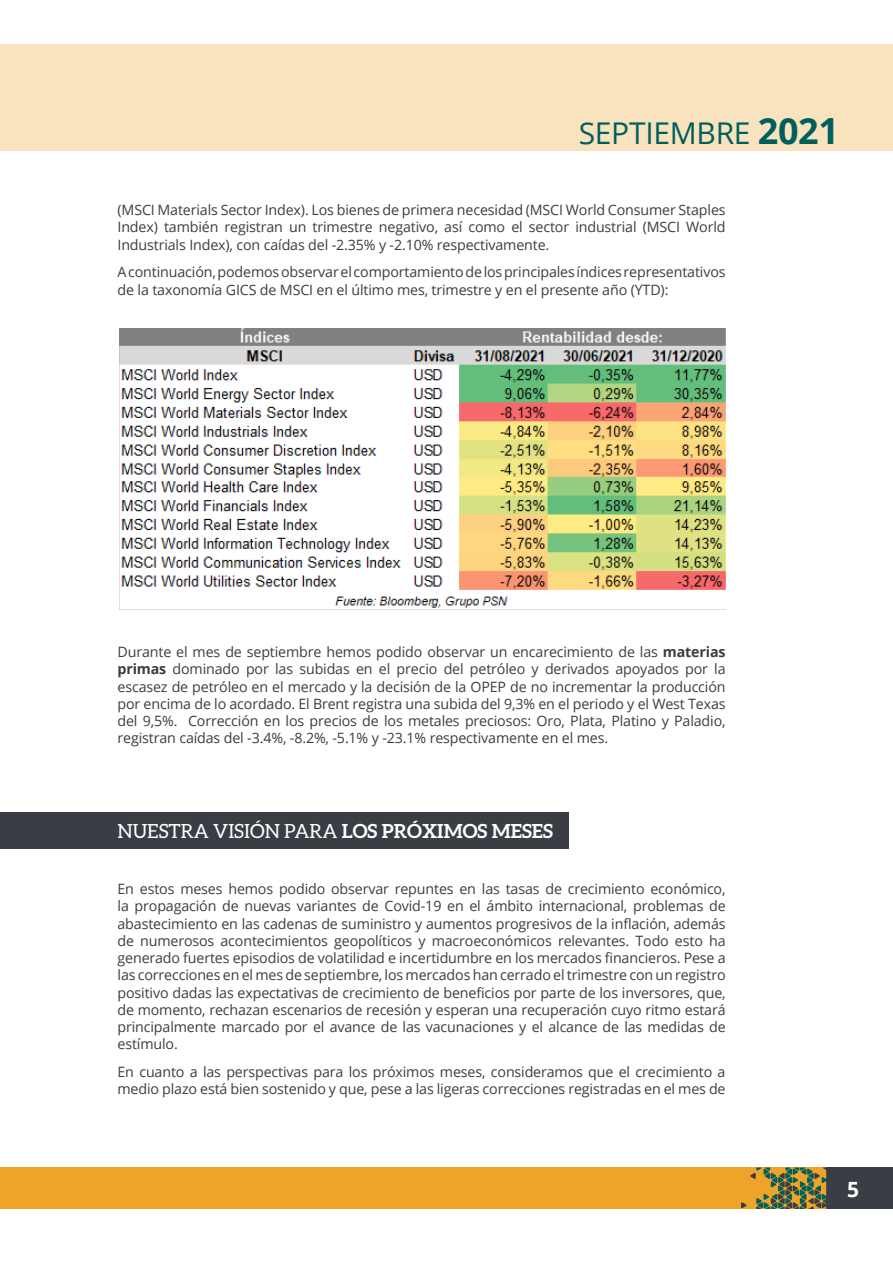
<style>
.page{position:relative;width:893px;height:1263px;background:#fff}
.page>*{position:absolute;margin:0;border:0;box-sizing:border-box;transform-origin:0 0}
.t1{font:30px "Open Sans";letter-spacing:-.01em;color:#005e5d}
.t2{font:700 21px "Open Sans";color:#fff}
.t3{font:19.5px "Aleo";color:#fff}
.t4{font:14.25px/17.2px "Open Sans";letter-spacing:-.01em;color:#3a3d43;text-align:justify}
.s1{font-weight:700;font-size:36px}
.s2{font-weight:700}
</style>
<div class="page">
<div style="left:0;top:813px;width:568px;height:36px;background:#3a3d43"></div>
<div style="left:0;top:1167px;width:893px;height:42px;background:#eea329"></div>
<div style="left:0;top:45px;width:893px;height:106px;background:#f9e3bf"></div>
<div style="left:826px;top:1167px;width:67px;height:42px;background:#3a3d43"></div>
<svg style="left:741px;top:1167px;width:85px;height:42px"></svg>
<img style="left:119px;top:328px;width:607px;height:281px">
<p class="t1" style="left:579px;top:113px;width:262px">SEPTIEMBRE <span class="s1">2021</span></p>
<p class="t4" style="left:118px;top:201px;width:610px">(MSCI Materials Sector Index). Los bienes de primera necesidad (MSCI World Consumer Staples Index) también registran un trimestre negativo, así como el sector industrial (MSCI World Industrials Index), con caídas del -2.35% y -2.10% respectivamente.</p>
<p class="t4" style="left:118px;top:263px;width:610px">A continuación, podemos observar el comportamiento de los principales índices representativos de la taxonomía GICS de MSCI en el último mes, trimestre y en el presente año (YTD):</p>
<p class="t4" style="left:118px;top:643px;width:610px">Durante el mes de septiembre hemos podido observar un encarecimiento de las <span class="s2">materias primas</span> dominado por las subidas en el precio del petróleo y derivados apoyados por la escasez de petróleo en el mercado y la decisión de la OPEP de no incrementar la producción por encima de lo acordado. El Brent registra una subida del 9,3% en el periodo y el West Texas del 9,5%. Corrección en los precios de los metales preciosos: Oro, Plata, Platino y Paladio, registran caídas del -3.4%, -8.2%, -5.1% y -23.1% respectivamente en el mes.</p>
<p class="t3" style="left:118px;top:820px;width:437px">NUESTRA VISIÓN PARA <span class="s2">LOS PRÓXIMOS MESES</span></p>
<p class="t4" style="left:118px;top:880px;width:610px">En estos meses hemos podido observar repuntes en las tasas de crecimiento económico, la propagación de nuevas variantes de Covid-19 en el ámbito internacional, problemas de abastecimiento en las cadenas de suministro y aumentos progresivos de la inflación, además de numerosos acontecimientos geopolíticos y macroeconómicos relevantes. Todo esto ha generado fuertes episodios de volatilidad e incertidumbre en los mercados financieros. Pese a las correcciones en el mes de septiembre, los mercados han cerrado el trimestre con un registro positivo dadas las expectativas de crecimiento de beneficios por parte de los inversores, que, de momento, rechazan escenarios de recesión y esperan una recuperación cuyo ritmo estará principalmente marcado por el avance de las vacunaciones y el alcance de las medidas de estímulo.</p>
<p class="t4" style="left:118px;top:1063px;width:610px">En cuanto a las perspectivas para los próximos meses, consideramos que el crecimiento a medio plazo está bien sostenido y que, pese a las ligeras correcciones registradas en el mes de</p>
<p class="t2" style="left:847px;top:1175px;width:13px">5</p>
</div>
